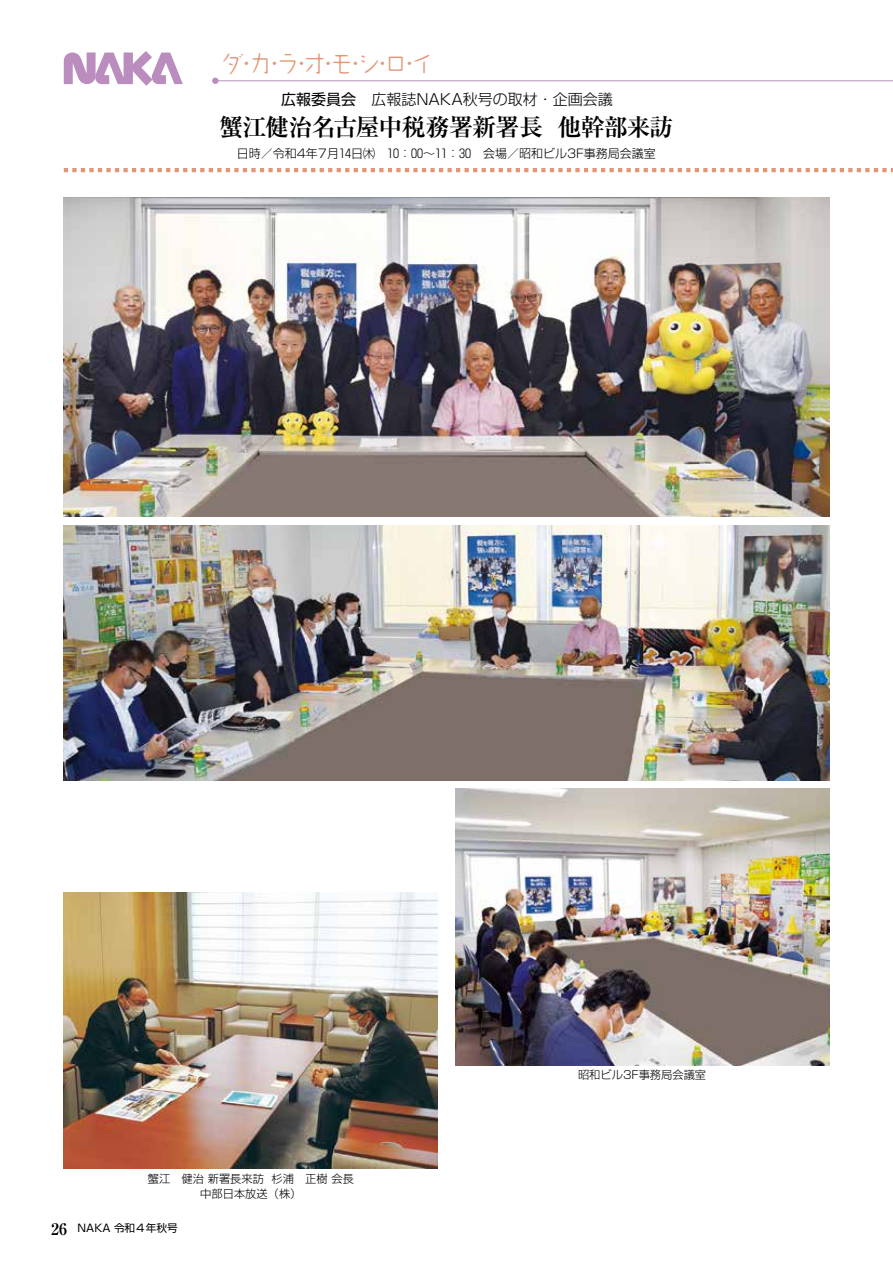
<style>
.page{position:relative;width:893px;height:1263px;background:#fff}
.page>*{position:absolute;margin:0;border:0;box-sizing:border-box;transform-origin:0 0}
.t1{font:300 25.5px "Haru Gaku Std";color:#e29676}
.t2{font:700 24px "Ryumin Pr 6";letter-spacing:-.035em;color:#000}
.t3{font:300 15px "Shin Go Pr 6";color:#000}
.t4{font:300 12px "Shin Go Pr 6";color:#000}
.t5{font:300 11.25px/15px "Shin Go Pr 6";color:#000;text-align:center}
.t6{font:10.65px "Shin Go Pr 6";color:#000}
.s1{font-weight:400}
.s2{font-family:"Ryumin Pr 6";font-weight:700;font-size:15.9px}
</style>
<div class="page">
<hr style="left:215px;top:81px;width:678px;height:1px;background:#ba8dbe">
<div style="left:212px;top:78px;width:7px;height:6px;background:#ba8dbe;border-radius:50%"></div>
<svg style="left:64px;top:51px;width:119px;height:35px"></svg>
<svg style="left:64px;top:168px;width:829px;height:4px"></svg>
<img style="left:64px;top:198px;width:765px;height:319px">
<img style="left:64px;top:892px;width:374px;height:277px">
<img style="left:455px;top:789px;width:374px;height:276px">
<img style="left:64px;top:525px;width:765px;height:255px">
<h1 class="t1" style="left:219px;top:50px;width:219px">ダ・カ・ラ・オ・モ・シ・ロ・イ</h1>
<p class="t3" style="left:281px;top:87px;width:333px"><span class="s1">広報委員会　</span>広報誌NAKA秋号の取材・企画会議</p>
<h2 class="t2" style="left:219px;top:108px;width:456px">蟹江健治名古屋中税務署新署長 他幹部来訪</h2>
<p class="t4" style="left:237px;top:144px;width:420px">日時／令和4年7月14日㈭　10：00〜11：30　会場／昭和ビル3F事務局会議室</p>
<p class="t5" style="left:148px;top:1170px;width:208px">蟹江　健治新署長来訪 杉浦　正樹会長中部日本放送（株）</p>
<p class="t6" style="left:51px;top:1220px;width:128px"><span class="s2">26</span>　NAKA 令和４年秋号</p>
<p class="t5" style="left:578px;top:1067px;width:130px">昭和ビル3F事務局会議室</p>
</div>
